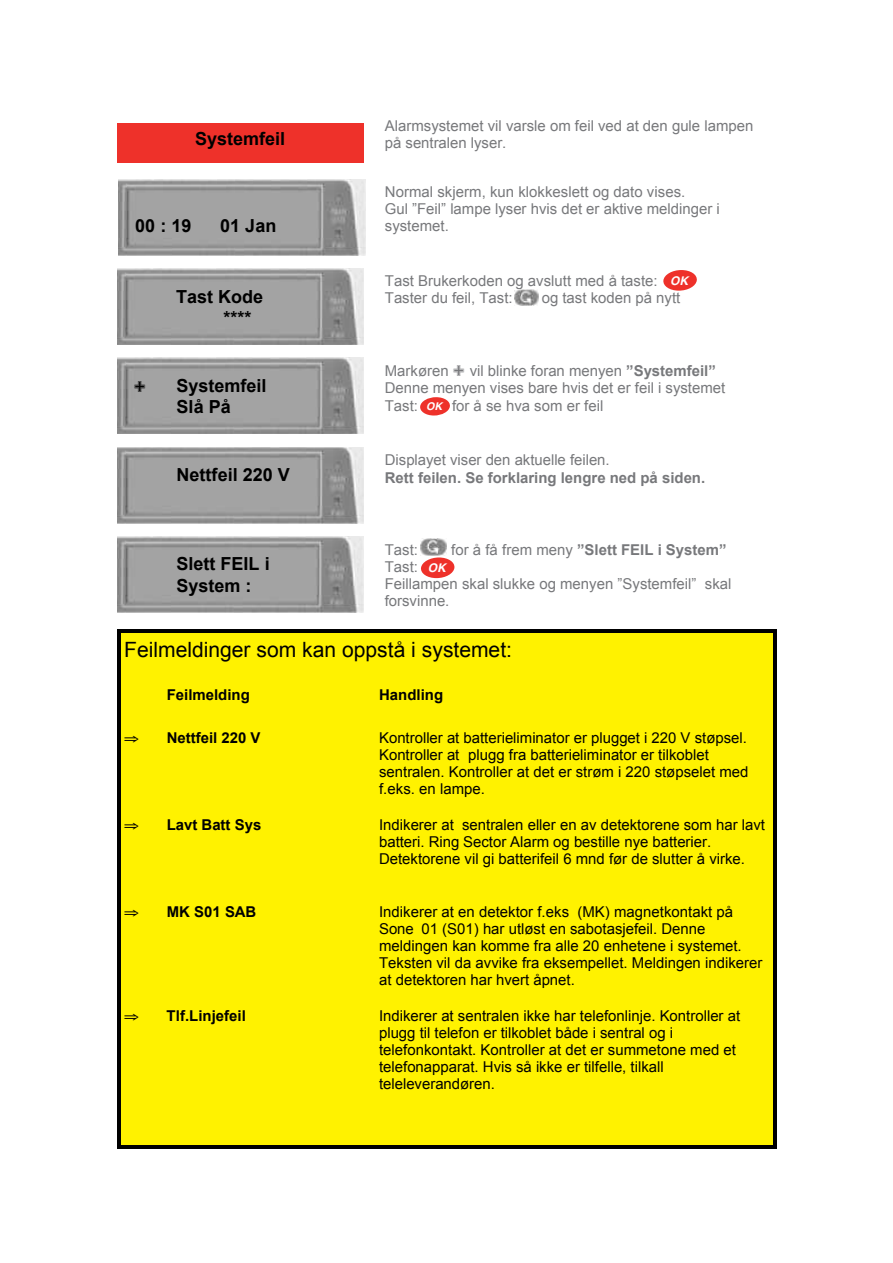
<style>
.page{position:relative;width:893px;height:1263px;background:#fff}
.page>*{position:absolute;margin:0;border:0;box-sizing:border-box;transform-origin:0 0}
.t1{font:21px "Arial";color:#000}
.t2{font:700 18px/21.3px "Arial";color:#000}
.t3{font:15px/17.1px "Arial";color:#000}
.t4{font:15px/17.1px "Arial";color:#77787b}
.t5{font:700 15px "Arial";color:#77787b}
.t6{font:700 15px "Arial";color:#000}
.t7{font:italic 700 12px "Helvetica";color:#fff}
.t8{font:italic 700 10.65px "Helvetica";color:#fff}
.s1{font-weight:700}
.s2{font-weight:400}
</style>
<div class="page">
<img style="left:118px;top:179px;width:247px;height:76px">
<img style="left:117px;top:268px;width:247px;height:77px">
<img style="left:117px;top:358px;width:247px;height:76px">
<div style="left:117px;top:124px;width:247px;height:38px;background:#ee312a"></div>
<img style="left:515px;top:290px;width:24px;height:16px">
<img style="left:117px;top:447px;width:247px;height:76px">
<img style="left:117px;top:536px;width:247px;height:76px">
<img style="left:420px;top:538px;width:27px;height:18px">
<div style="left:117px;top:630px;width:659px;height:519px;background:#fff200"></div>
<hr style="left:117px;top:630px;width:3px;height:519px;background:#000">
<hr style="left:773px;top:630px;width:3px;height:519px;background:#000">
<hr style="left:117px;top:630px;width:659px;height:3px;background:#000">
<hr style="left:117px;top:1146px;width:659px;height:3px;background:#000">
<svg style="left:663px;top:270px;width:34px;height:21px"></svg>
<svg style="left:420px;top:397px;width:30px;height:18px"></svg>
<svg style="left:421px;top:557px;width:34px;height:21px"></svg>
<svg style="left:135px;top:381px;width:10px;height:11px"></svg>
<p class="t2" style="left:195px;top:129px;width:91px">Systemfeil</p>
<p class="t2" style="left:135px;top:216px;width:58px">00 : 19</p>
<p class="t2" style="left:220px;top:216px;width:58px">01 Jan</p>
<p class="t2" style="left:224px;top:286px;width:41px;text-indent:-48px">Tast Kode ****</p>
<p class="t2" style="left:177px;top:375px;width:91px">Systemfeil<br>Slå På</p>
<p class="t2" style="left:177px;top:465px;width:115px">Nettfeil 220 V</p>
<p class="t4" style="left:385px;top:118px;width:370px">Alarmsystemet vil varsle om feil ved at den gule lampen på sentralen lyser.</p>
<p class="t4" style="left:385px;top:183px;width:336px">Normal skjerm, kun klokkeslett og dato vises.<br>Gul ”Feil” lampe lyser hvis det er aktive meldinger i systemet.</p>
<p class="t4" style="left:385px;top:273px;width:274px">Tast Brukerkoden og avslutt med å taste:<br>Taster du feil, Tast:</p>
<p class="t7" style="left:670px;top:273px;width:19px">OK</p>
<p class="t4" style="left:542px;top:290px;width:140px">og tast koden på nytt</p>
<p class="t4" style="left:385px;top:362px;width:342px;text-indent:85px">vil blinke foran menyen <span class="s1">”Systemfeil”<br></span>Denne menyen vises bare hvis det er feil i systemet<br>Tast:</p>
<p class="t4" style="left:385px;top:362px;width:66px">Markøren</p>
<p class="t4" style="left:452px;top:397px;width:153px">for å se hva som er feil</p>
<p class="t8" style="left:426px;top:400px;width:18px">OK</p>
<p class="t4" style="left:385px;top:451px;width:226px">Displayet viser den aktuelle feilen.</p>
<p class="t5" style="left:385px;top:467px;width:322px">Rett feilen. Se forklaring lengre ned på siden.</p>
<p class="t4" style="left:385px;top:541px;width:35px">Tast:</p>
<p class="t5" style="left:451px;top:540px;width:277px"><span class="s2">for å få frem meny</span> ”Slett FEIL i System”</p>
<p class="t4" style="left:385px;top:558px;width:348px">Tast:<br>Feillampen skal slukke og menyen ”Systemfeil” skal forsvinne.</p>
<h1 class="t1" style="left:124px;top:635px;width:389px">Feilmeldinger som kan oppstå i systemet:</h1>
<p class="t6" style="left:167px;top:685px;width:85px">Feilmelding</p>
<p class="t6" style="left:379px;top:685px;width:66px">Handling</p>
<p class="t6" style="left:167px;top:727px;width:95px">Nettfeil 220 V</p>
<p class="t3" style="left:379px;top:729px;width:371px">Kontroller at batterieliminator er plugget i 220 V støpsel.<br>Kontroller at plugg fra batterieliminator er tilkoblet sentralen. Kontroller at det er strøm i 220 støpselet med f.eks. en lampe.</p>
<p class="t6" style="left:167px;top:814px;width:96px">Lavt Batt Sys</p>
<p class="t3" style="left:379px;top:816px;width:387px">Indikerer at sentralen eller en av detektorene som har lavt batteri. Ring Sector Alarm og bestille nye batterier.<br>Detektorene vil gi batterifeil 6 mnd før de slutter å virke.</p>
<p class="t6" style="left:167px;top:902px;width:91px">MK S01 SAB</p>
<p class="t3" style="left:379px;top:903px;width:385px">Indikerer at en detektor f.eks (MK) magnetkontakt på Sone 01 (S01) har utløst en sabotasjefeil. Denne meldingen kan komme fra alle 20 enhetene i systemet.<br>Teksten vil da avvike fra eksempellet. Meldingen indikerer at detektoren har hvert åpnet.</p>
<p class="t6" style="left:167px;top:1005px;width:81px">Tlf.Linjefeil</p>
<p class="t3" style="left:379px;top:1007px;width:363px">Indikerer at sentralen ikke har telefonlinje. Kontroller at plugg til telefon er tilkoblet både i sentral og i telefonkontakt. Kontroller at det er summetone med et telefonapparat. Hvis så ikke er tilfelle, tilkall teleleverandøren.</p>
<p class="t2" style="left:176px;top:554px;width:95px">Slett FEIL i<br>System :</p>
<p class="t7" style="left:428px;top:560px;width:19px">OK</p>
</div>
